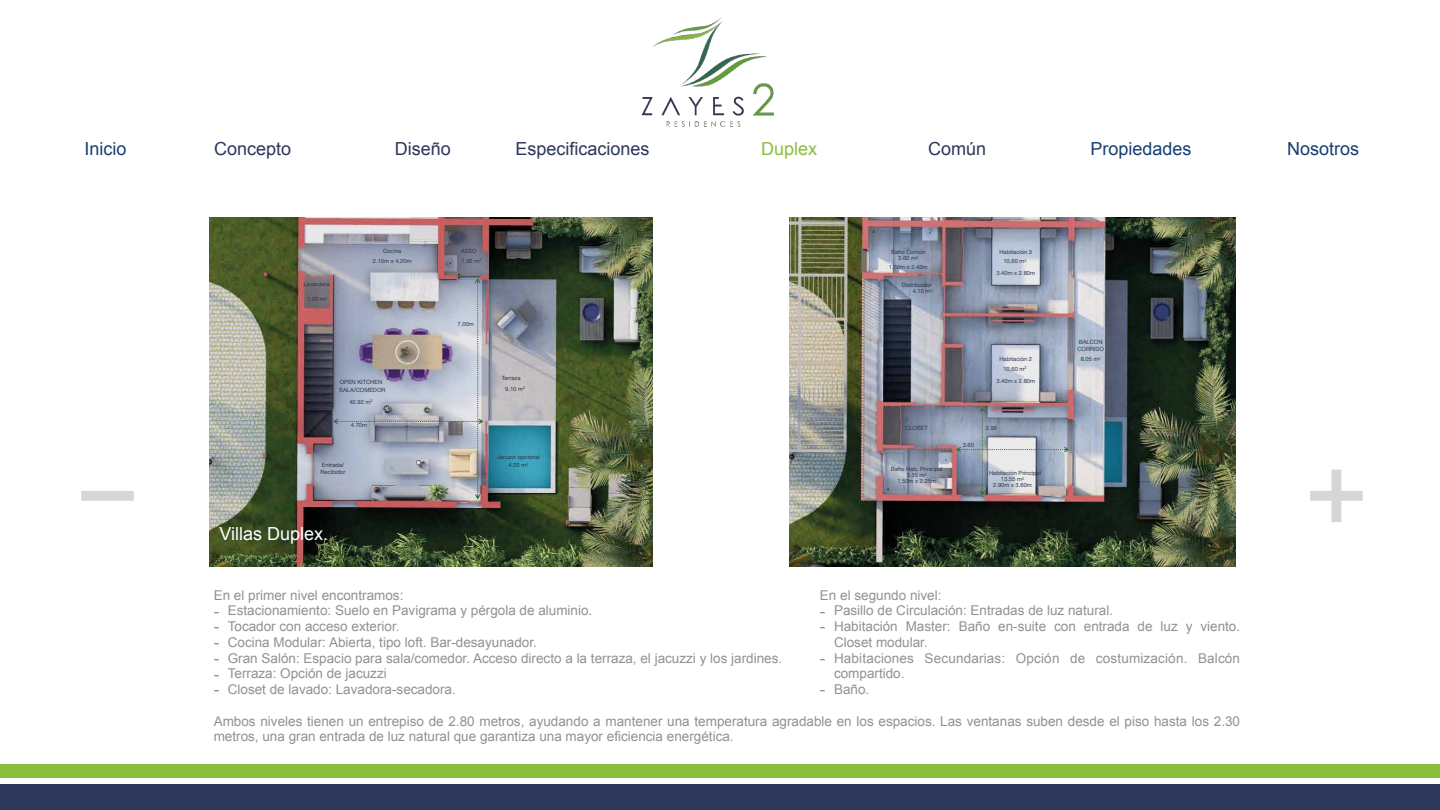
<style>
.page{position:relative;width:1440px;height:810px;background:#fff}
.page>*{position:absolute;margin:0;border:0;box-sizing:border-box;transform-origin:0 0}
.t1{font:18px "Arial";color:#2c375b}
.t2{font:18px "Arial";color:#164074}
.t3{font:18px "Arial";color:#fff}
.t4{font:18px "Arial";color:#8bbe3c}
.t5{font:13.5px/15.8px "Arial";color:#919191}
.t6{font:5.78px/6.8px "Helvetica Neue";color:#2c374c}
.t7{font:5.32px "Helvetica Neue";color:#2c374c}
.s1{font-size:16.88px}
</style>
<div class="page">
<img style="left:210px;top:217px;width:443px;height:349px">
<img style="left:332px;top:277px;width:152px;height:223px">
<div style="left:0;top:784px;width:1440px;height:26px;background:#2c375b"></div>
<div style="left:0;top:764px;width:1440px;height:14px;background:#8bbe3c"></div>
<svg style="left:1310px;top:470px;width:53px;height:52px"></svg>
<div style="left:81px;top:491px;width:53px;height:10px;background:#d6d6d6"></div>
<img style="left:789px;top:217px;width:447px;height:349px">
<img style="left:955px;top:406px;width:115px;height:91px">
<img style="left:641px;top:17px;width:134px;height:110px">
<h1 class="t2" style="left:85px;top:137px;width:44px">Inicio</h1>
<h1 class="t1" style="left:214px;top:137px;width:79px">Concepto</h1>
<h1 class="t1" style="left:395px;top:137px;width:58px">Diseño</h1>
<h1 class="t1" style="left:516px;top:137px;width:136px">Especificaciones</h1>
<p class="t6" style="left:383px;top:248px;width:20px">Cocina</p>
<p class="t7" style="left:304px;top:281px;width:28px">Lavanderia</p>
<p class="t6" style="left:307px;top:296px;width:22px">1.20 m<sup>2</sup></p>
<p class="t6" style="left:373px;top:257px;width:40px">2.10m x 4.20m</p>
<p class="t6" style="left:339px;top:379px;width:48px;line-height:7.1px">OPEN KITCHEN<br>SALA/COMEDOR</p>
<p class="t6" style="left:349px;top:399px;width:25px">40.92 m<sup>2</sup></p>
<p class="t6" style="left:351px;top:422px;width:18px">4.70m</p>
<p class="t6" style="left:321px;top:462px;width:26px">Entrada/<br>Recibidor</p>
<h1 class="t3" style="left:219px;top:522px;width:110px">Villas Duplex.</h1>
<p class="t6" style="left:461px;top:248px;width:17px">ASEO</p>
<p class="t6" style="left:462px;top:257px;width:22px">1.92 m<sup>2</sup></p>
<p class="t6" style="left:458px;top:321px;width:18px">7.00m</p>
<p class="t6" style="left:502px;top:375px;width:20px">Terraza</p>
<p class="t6" style="left:505px;top:385px;width:22px">9,10 m<sup>2</sup></p>
<p class="t6" style="left:497px;top:454px;width:45px">Jacuzzi opcional</p>
<p class="t6" style="left:508px;top:462px;width:22px">4.20 m<sup>2</sup></p>
<h1 class="t4" style="left:761px;top:137px;width:58px">Duplex</h1>
<h1 class="t1" style="left:928px;top:137px;width:60px">Común</h1>
<p class="t6" style="left:877px;top:248px;width:34px">Habitación 3</p>
<p class="t6" style="left:891px;top:249px;width:36px">Baño Común</p>
<p class="t6" style="left:898px;top:255px;width:22px">3.60 m<sup>2</sup></p>
<p class="t6" style="left:913px;top:288px;width:22px">4.10 m<sup>2</sup></p>
<p class="t6" style="left:889px;top:264px;width:40px">1.50m x 2.40m</p>
<p class="t6" style="left:902px;top:282px;width:31px">Distribuidor</p>
<p class="t6" style="left:999px;top:249px;width:34px">Habitación 3</p>
<p class="t6" style="left:996px;top:270px;width:40px">3.40m x 2.80m</p>
<p class="t6" style="left:1003px;top:258px;width:25px">10,60 m<sup>2</sup></p>
<p class="t6" style="left:999px;top:356px;width:34px">Habitación 2</p>
<p class="t6" style="left:996px;top:378px;width:40px">3.40m x 2.80m</p>
<p class="t6" style="left:1003px;top:365px;width:25px">10,60 m<sup>2</sup></p>
<p class="t6" style="left:905px;top:425px;width:24px">CLOSET</p>
<p class="t6" style="left:986px;top:425px;width:13px">2.90</p>
<p class="t6" style="left:963px;top:442px;width:13px">3.60</p>
<p class="t6" style="left:891px;top:466px;width:53px">Baño Hab. Principal</p>
<p class="t6" style="left:907px;top:472px;width:22px">3.35 m<sup>2</sup></p>
<p class="t6" style="left:897px;top:478px;width:40px">1.50m x 2.25m</p>
<p class="t6" style="left:993px;top:467px;width:49px;line-height:12.1px;text-indent:-4px">Habitación Principal<br>2.90m x 3.60m</p>
<p class="t6" style="left:1001px;top:476px;width:25px">13.55 m<sup>2</sup></p>
<h1 class="t2" style="left:1090px;top:137px;width:103px">Propiedades</h1>
<h1 class="t2" style="left:1287px;top:137px;width:74px">Nosotros</h1>
<p class="t6" style="left:1077px;top:339px;width:28px">BALCON<br>CORRIDO</p>
<p class="t6" style="left:1081px;top:356px;width:22px">8.05 m<sup>2</sup></p>
<p class="t5" style="left:214px;top:587px;width:191px">En el primer nivel encontramos:</p>
<p class="t5" style="left:214px;top:603px;width:380px"><span class="s1">-</span> Estacionamiento: Suelo en Pavigrama y pérgola de aluminio.</p>
<p class="t5" style="left:214px;top:619px;width:187px"><span class="s1">-</span> Tocador con acceso exterior.</p>
<p class="t5" style="left:214px;top:634px;width:325px"><span class="s1">-</span> Cocina Modular: Abierta, tipo loft. Bar-desayunador.</p>
<p class="t5" style="left:214px;top:650px;width:570px"><span class="s1">-</span> Gran Salón: Espacio para sala/comedor. Acceso directo a la terraza, el jacuzzi y los jardines.</p>
<p class="t5" style="left:214px;top:666px;width:175px"><span class="s1">-</span> Terraza: Opción de jacuzzi</p>
<p class="t5" style="left:214px;top:682px;width:244px"><span class="s1">-</span> Closet de lavado: Lavadora-secadora.</p>
<p class="t5" style="left:214px;top:713px;width:1028px">Ambos niveles tienen un entrepiso de 2.80 metros, ayudando a mantener una temperatura agradable en los espacios. Las ventanas suben desde el piso hasta los 2.30 metros, una gran entrada de luz natural que garantiza una mayor eficiencia energética.</p>
<p class="t5" style="left:820px;top:587px;width:123px">En el segundo nivel:</p>
<p class="t5" style="left:820px;top:603px;width:295px"><span class="s1">-</span> Pasillo de Circulación: Entradas de luz natural.</p>
<p class="t5" style="left:834px;top:619px;width:408px;text-indent:-14px"><span class="s1">-</span> Habitación Master: Baño en-suite con entrada de luz y viento.<br>Closet modular.</p>
<p class="t5" style="left:834px;top:650px;width:408px;text-indent:-14px"><span class="s1">-</span> Habitaciones Secundarias: Opción de costumización. Balcón compartido.</p>
<p class="t5" style="left:820px;top:682px;width:51px"><span class="s1">-</span> Baño.</p>
</div>
